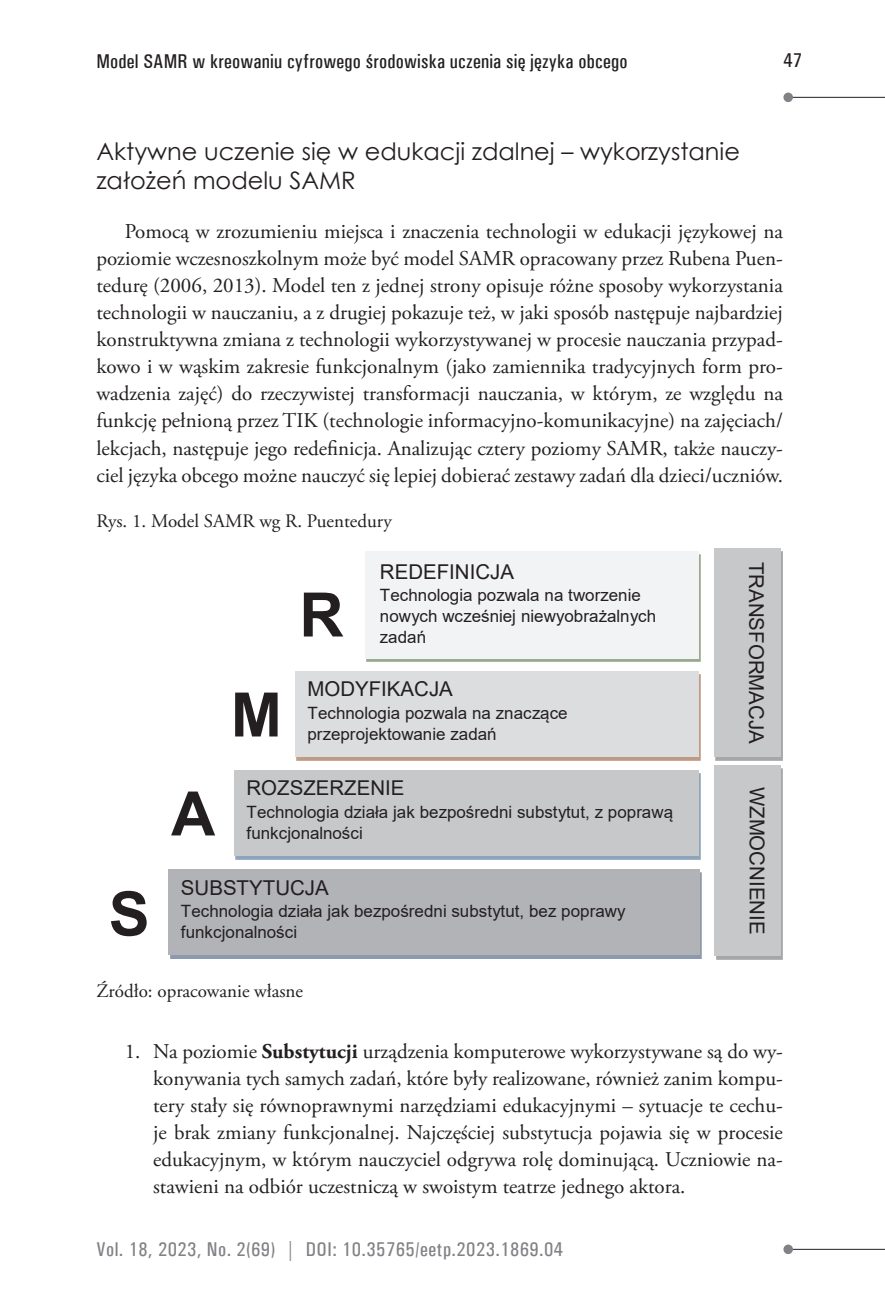
<style>
.page{position:relative;width:885px;height:1316px;background:#fff}
.page>*{position:absolute;margin:0;border:0;box-sizing:border-box;transform-origin:0 0}
.t1{font:700 61.4px "Arial";color:#231f20}
.t2{font:24px/28.8px "Century Gothic";color:#231f20}
.t3{font:21px/27px "Adobe Garamond Pro";color:#231f20;text-align:justify}
.t4{font:20.4px "Arial";color:#231f20}
.t5{font:500 condensed 20px "Univers";letter-spacing:.01em;color:#231f20}
.t6{font:500 condensed 20px "Univers";letter-spacing:.025em;color:#808285}
.t7{font:19px "Adobe Garamond Pro";color:#231f20}
.t8{font:17px/21px "Arial";color:#231f20}
.s1{font-weight:700}
</style>
<div class="page">
<hr style="left:788px;top:1248px;width:96px;height:1px;background:#231f20">
<hr style="left:788px;top:97px;width:96px;height:1px;background:#231f20">
<div style="left:783px;top:1244px;width:9px;height:9px;background:#808285;border-radius:50%"></div>
<div style="left:783px;top:93px;width:9px;height:9px;background:#808285;border-radius:50%"></div>
<img style="left:715px;top:553px;width:67px;height:403px">
<div style="left:713px;top:548px;width:67px;height:209px;background:#c7c8ca"></div>
<img style="left:713px;top:554px;width:1px;height:197px">
<img style="left:716px;top:775px;width:66px;height:185px">
<div style="left:714px;top:765px;width:67px;height:190px;background:#c7c8ca"></div>
<div style="left:234px;top:770px;width:464px;height:85px;background:#c7c8ca"></div>
<img style="left:366px;top:554px;width:334px;height:107px">
<div style="left:365px;top:551px;width:333px;height:107px;background:#f2f3f4"></div>
<img style="left:296px;top:674px;width:404px;height:86px">
<div style="left:295px;top:671px;width:403px;height:85px;background:#dcdddf"></div>
<div style="left:168px;top:869px;width:531px;height:85px;background:#b2b3b7"></div>
<p class="t5" style="left:96px;top:49px;width:532px">Model SAMR w kreowaniu cyfrowego środowiska uczenia się języka obcego</p>
<p class="t5" style="left:783px;top:48px;width:20px">47</p>
<p class="t2" style="left:96px;top:136px;width:645px">Aktywne uczenie się w edukacji zdalnej – wykorzystanie założeń modelu SAMR</p>
<p class="t3" style="left:96px;top:219px;width:688px;text-indent:28px">Pomocą w zrozumieniu miejsca i znaczenia technologii w edukacji językowej na poziomie wczesnoszkolnym może być model SAMR opracowany przez Rubena Puen&shy;tedurę (2006, 2013). Model ten z jednej strony opisuje różne sposoby wykorzystania technologii w nauczaniu, a z drugiej pokazuje też, w jaki sposób następuje najbardziej konstruktywna zmiana z technologii wykorzystywanej w procesie nauczania przypad&shy;kowo i w wąskim zakresie funkcjonalnym (jako zamiennika tradycyjnych form pro&shy;wadzenia zajęć) do rzeczywistej transformacji nauczania, w którym, ze względu na funkcję pełnioną przez TIK (technologie informacyjno-komunikacyjne) na zajęciach/ lekcjach, następuje jego redefinicja. Analizując cztery poziomy SAMR, także nauczy&shy;ciel języka obcego możne nauczyć się lepiej dobierać zestawy zadań dla dzieci/uczniów.</p>
<p class="t7" style="left:96px;top:509px;width:297px">Rys. 1. Model SAMR wg R. Puentedury</p>
<p class="t4" style="left:770px;top:562px;width:183px;rotate:90deg">TRANSFORMACJA</p>
<p class="t4" style="left:380px;top:557px;width:135px">REDEFINICJA</p>
<p class="t8" style="left:380px;top:584px;width:278px">Technologia pozwala na tworzenie nowych wcześniej niewyobrażalnych zadań</p>
<p class="t4" style="left:307px;top:675px;width:147px">MODYFIKACJA</p>
<p class="t8" style="left:307px;top:701px;width:261px">Technologia pozwala na znaczące przeprojektowanie zadań</p>
<h1 class="t1" style="left:299px;top:571px;width:46px">R</h1>
<h1 class="t1" style="left:231px;top:671px;width:53px">M</h1>
<h1 class="t1" style="left:109px;top:870px;width:42px">S</h1>
<h1 class="t1" style="left:171px;top:770px;width:46px">A</h1>
<p class="t4" style="left:246px;top:774px;width:159px">ROZSZERZENIE</p>
<p class="t8" style="left:246px;top:801px;width:428px">Technologia działa jak bezpośredni substytut, z poprawą funkcjonalności</p>
<p class="t4" style="left:181px;top:873px;width:149px">SUBSTYTUCJA</p>
<p class="t8" style="left:181px;top:900px;width:446px">Technologia działa jak bezpośredni substytut, bez poprawy funkcjonalności</p>
<p class="t7" style="left:96px;top:979px;width:208px">Źródło: opracowanie własne</p>
<p class="t4" style="left:770px;top:786px;width:149px;rotate:90deg">WZMOCNIENIE</p>
<p class="t3" style="left:153px;top:1038px;width:631px;text-indent:-28px">1. Na poziomie <span class="s1">Substytucji</span> urządzenia komputerowe wykorzystywane są do wy&shy;konywania tych samych zadań, które były realizowane, również zanim kompu&shy;tery stały się równoprawnymi narzędziami edukacyjnymi – sytuacje te cechu&shy;je brak zmiany funkcjonalnej. Najczęściej substytucja pojawia się w procesie edukacyjnym, w którym nauczyciel odgrywa rolę dominującą. Uczniowie na&shy;stawieni na odbiór uczestniczą w swoistym teatrze jednego aktora.</p>
<p class="t6" style="left:96px;top:1237px;width:468px">Vol. 18, 2023, No. 2(69) | DOI: 10.35765/eetp.2023.1869.04</p>
</div>
